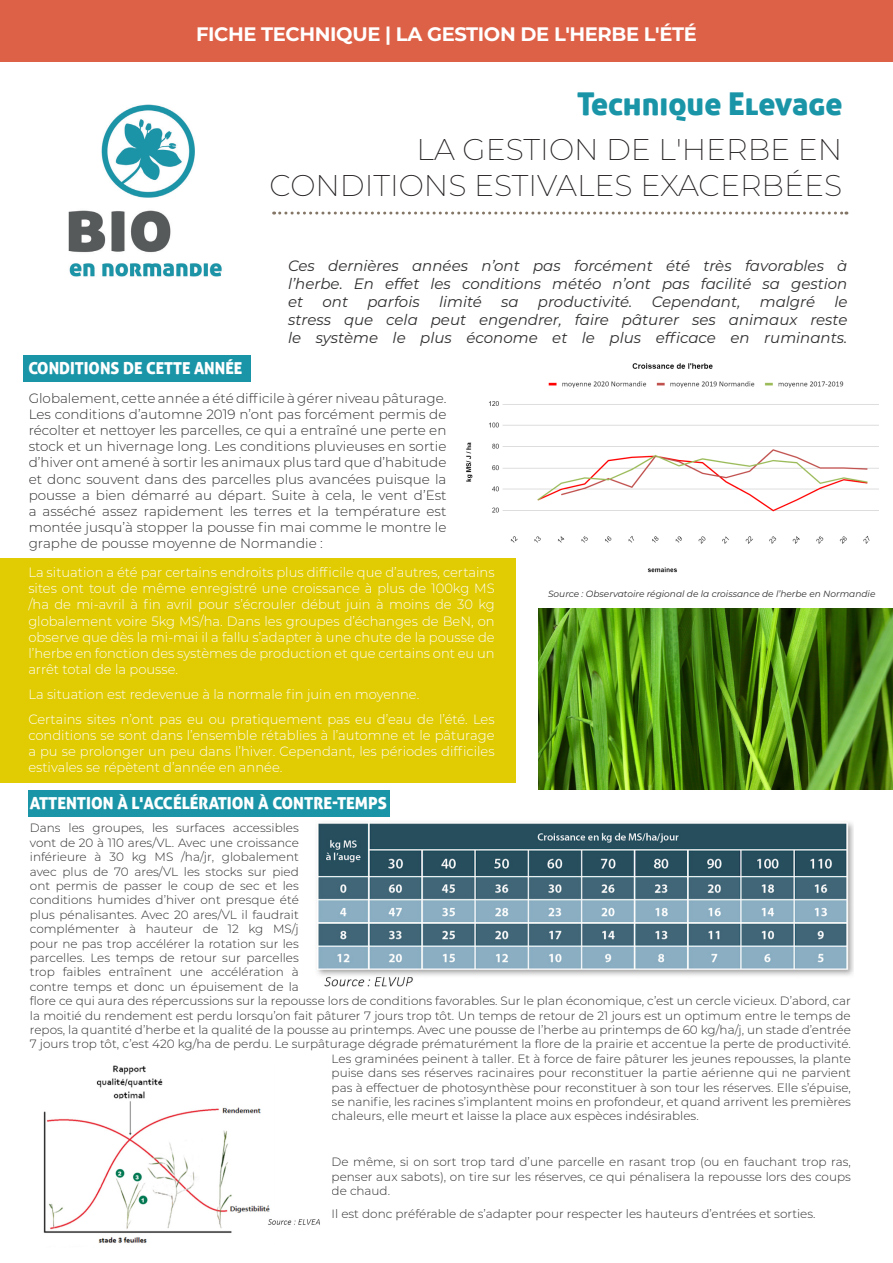
<style>
.page{position:relative;width:893px;height:1263px;background:#fff}
.page>*{position:absolute;margin:0;border:0;box-sizing:border-box;transform-origin:0 0}
.TITRE_PAGE{font:31.5px "Aller Display";color:#1a95a8}
.TITRE_PAGE-2{font:200 30px/36px "Montserrat";color:#231f20;text-align:right}
.t1{font:700 19.5px "Montserrat";letter-spacing:-.02em;color:#fff}
.GRAND_TITRES_GRAPHS{font:16.5px "Aller Display";color:#fff}
.GRAND_TITRES_GRAPHS-2{font:italic 15px/18px "Montserrat";color:#312f30;text-align:justify}
.textes{font:300 13.5px/16.2px "Montserrat";color:#fff;text-align:justify}
.textes-2{font:300 13.5px/16.2px "Montserrat";color:#312f30;text-align:justify}
.textes-3{font:300 12px/14.4px "Montserrat";color:#312f30;text-align:justify}
.GRAND_TITRES_GRAPHS-3{font:italic 9px "Montserrat";color:#312f30}
</style>
<div class="page">
<img style="left:466px;top:363px;width:413px;height:210px">
<div style="left:0;top:558px;width:516px;height:224px;background:#e1cb02"></div>
<div style="left:0;top:0;width:893px;height:62px;background:#dd6147"></div>
<svg style="left:274px;top:212px;width:573px;height:3px"></svg>
<img style="left:68px;top:104px;width:154px;height:173px">
<img style="left:316px;top:822px;width:537px;height:165px">
<img style="left:43px;top:1065px;width:277px;height:178px">
<img style="left:539px;top:608px;width:354px;height:181px">
<div style="left:24px;top:355px;width:227px;height:27px;background:#1a95a8"></div>
<div style="left:29px;top:789px;width:361px;height:27px;background:#1a95a8"></div>
<p class="t1" style="left:196px;top:20px;width:502px">FICHE TECHNIQUE | LA GESTION DE L'HERBE L'ÉTÉ</p>
<p class="TITRE_PAGE" style="left:577px;top:84px;width:267px">Technique Elevage</p>
<p class="TITRE_PAGE-2" style="left:269px;top:130px;width:574px">LA GESTION DE L'HERBE EN<br>CONDITIONS ESTIVALES EXACERBÉES</p>
<p class="GRAND_TITRES_GRAPHS" style="left:28px;top:358px;width:215px">CONDITIONS DE CETTE ANNÉE</p>
<p class="GRAND_TITRES_GRAPHS-2" style="left:288px;top:257px;width:561px">Ces dernières années n’ont pas forcément été très favorables à l’herbe. En effet les conditions météo n’ont pas facilité sa gestion et</p>
<p class="GRAND_TITRES_GRAPHS-2" style="left:322px;top:293px;width:27px">ont</p>
<p class="GRAND_TITRES_GRAPHS-2" style="left:367px;top:293px;width:54px">parfois</p>
<p class="GRAND_TITRES_GRAPHS-2" style="left:439px;top:293px;width:44px">limité</p>
<p class="GRAND_TITRES_GRAPHS-2" style="left:501px;top:293px;width:19px">sa</p>
<p class="GRAND_TITRES_GRAPHS-2" style="left:538px;top:293px;width:96px">productivité.</p>
<p class="GRAND_TITRES_GRAPHS-2" style="left:652px;top:293px;width:90px">Cependant,</p>
<p class="GRAND_TITRES_GRAPHS-2" style="left:760px;top:293px;width:57px">malgré</p>
<p class="GRAND_TITRES_GRAPHS-2" style="left:288px;top:293px;width:561px;text-indent:546px">le stress que cela peut engendrer, faire pâturer ses animaux reste le système le plus économe et le plus efficace en ruminants.</p>
<p class="textes-2" style="left:29px;top:389px;width:419px">Globalement, cette année a été difficile à gérer niveau pâturage.<br>Les conditions d’automne 2019 n’ont pas forcément permis de récolter et nettoyer les parcelles, ce qui a entraîné une perte en stock et un hivernage long. Les conditions pluvieuses en sortie d’hiver ont amené à sortir les animaux plus tard que d’habitude et donc souvent dans des parcelles plus avancées puisque la pousse a bien démarré au départ. Suite à cela, le vent d’Est a asséché assez rapidement les terres et la température est montée jusqu’à stopper la pousse fin mai comme le montre le graphe de pousse moyenne de Normandie :</p>
<p class="textes" style="left:28px;top:564px;width:468px">La situation a été par certains endroits plus difficile que d’autres, certains sites ont tout de même enregistré une croissance à plus de 100kg MS /ha de mi-avril à fin avril pour s’écrouler début juin à moins de 30 kg globalement voire 5kg MS/ha. Dans les groupes d’échanges de BeN, on observe que dès la mi-mai il a fallu s’adapter à une chute de la pousse de l’herbe en fonction des systèmes de production et que certains ont eu un arrêt total de la pousse.</p>
<p class="textes" style="left:28px;top:685px;width:392px">La situation est redevenue à la normale fin juin en moyenne.</p>
<p class="textes" style="left:28px;top:710px;width:468px">Certains sites n’ont pas eu ou pratiquement pas eu d’eau de l’été. Les conditions se sont dans l’ensemble rétablies à l’automne et le pâturage a pu se prolonger un peu dans l’hiver. Cependant, les périodes difficiles estivales se répètent d’année en année.</p>
<p class="GRAND_TITRES_GRAPHS" style="left:30px;top:792px;width:359px">ATTENTION À L'ACCÉLÉRATION À CONTRE-TEMPS</p>
<p class="GRAND_TITRES_GRAPHS-3" style="left:548px;top:588px;width:329px">Source : Observatoire régional de la croissance de l’herbe en Normandie</p>
<p class="textes-3" style="left:30px;top:820px;width:270px">Dans les groupes, les surfaces accessibles</p>
<p class="textes-3" style="left:30px;top:835px;width:270px">vont de 20 à 110 ares/VL. Avec une croissance</p>
<p class="textes-3" style="left:30px;top:849px;width:270px">inférieure à 30 kg MS /ha/jr, globalement</p>
<p class="textes-3" style="left:30px;top:864px;width:270px">avec plus de 70 ares/VL les stocks sur pied</p>
<p class="textes-3" style="left:30px;top:878px;width:270px">ont permis de passer le coup de sec et les</p>
<p class="textes-3" style="left:30px;top:892px;width:270px">conditions humides d’hiver ont presque été</p>
<p class="textes-3" style="left:30px;top:907px;width:270px">plus pénalisantes. Avec 20 ares/VL il faudrait</p>
<p class="textes-3" style="left:30px;top:921px;width:270px">complémenter à hauteur de 12 kg MS/j</p>
<p class="textes-3" style="left:30px;top:936px;width:270px">pour ne pas trop accélérer la rotation sur les</p>
<p class="textes-3" style="left:30px;top:950px;width:270px">parcelles. Les temps de retour sur parcelles</p>
<p class="textes-3" style="left:30px;top:964px;width:270px">trop faibles entraînent une accélération à</p>
<p class="textes-3" style="left:30px;top:979px;width:270px">contre temps et donc un épuisement de la</p>
<p class="textes-3" style="left:30px;top:993px;width:822px">flore ce qui aura des répercussions sur la repousse lors de conditions favorables. Sur le plan économique, c’est un cercle vicieux. D’abord, car</p>
<p class="textes-3" style="left:30px;top:1008px;width:822px">la moitié du rendement est perdu lorsqu’on fait pâturer 7 jours trop tôt. Un temps de retour de 21 jours est un optimum entre le temps de</p>
<p class="textes-3" style="left:30px;top:1022px;width:822px">repos, la quantité d’herbe et la qualité de la pousse au printemps. Avec une pousse de l’herbe au printemps de 60 kg/ha/j, un stade d’entrée</p>
<p class="textes-3" style="left:30px;top:1036px;width:823px">7 jours trop tôt, c’est 420 kg/ha de perdu. Le surpâturage dégrade prématurément la flore de la prairie et accentue la perte de productivité.</p>
<p class="textes-3" style="left:332px;top:1051px;width:521px">Les graminées peinent à taller. Et à force de faire pâturer les jeunes repousses, la plante</p>
<p class="textes-3" style="left:332px;top:1065px;width:521px">puise dans ses réserves racinaires pour reconstituer la partie aérienne qui ne parvient</p>
<p class="textes-3" style="left:332px;top:1080px;width:521px">pas à effectuer de photosynthèse pour reconstituer à son tour les réserves. Elle s’épuise,</p>
<p class="textes-3" style="left:332px;top:1094px;width:521px">se nanifie, les racines s’implantent moins en profondeur, et quand arrivent les premières</p>
<p class="textes-3" style="left:332px;top:1108px;width:369px">chaleurs, elle meurt et laisse la place aux espèces indésirables.</p>
<p class="textes-3" style="left:332px;top:1154px;width:521px">De même, si on sort trop tard d’une parcelle en rasant trop (ou en fauchant trop ras, penser aux sabots), on tire sur les réserves, ce qui pénalisera la repousse lors des coups de chaud.</p>
<p class="textes-3" style="left:332px;top:1206px;width:485px">Il est donc préférable de s’adapter pour respecter les hauteurs d’entrées et sorties.</p>
</div>
